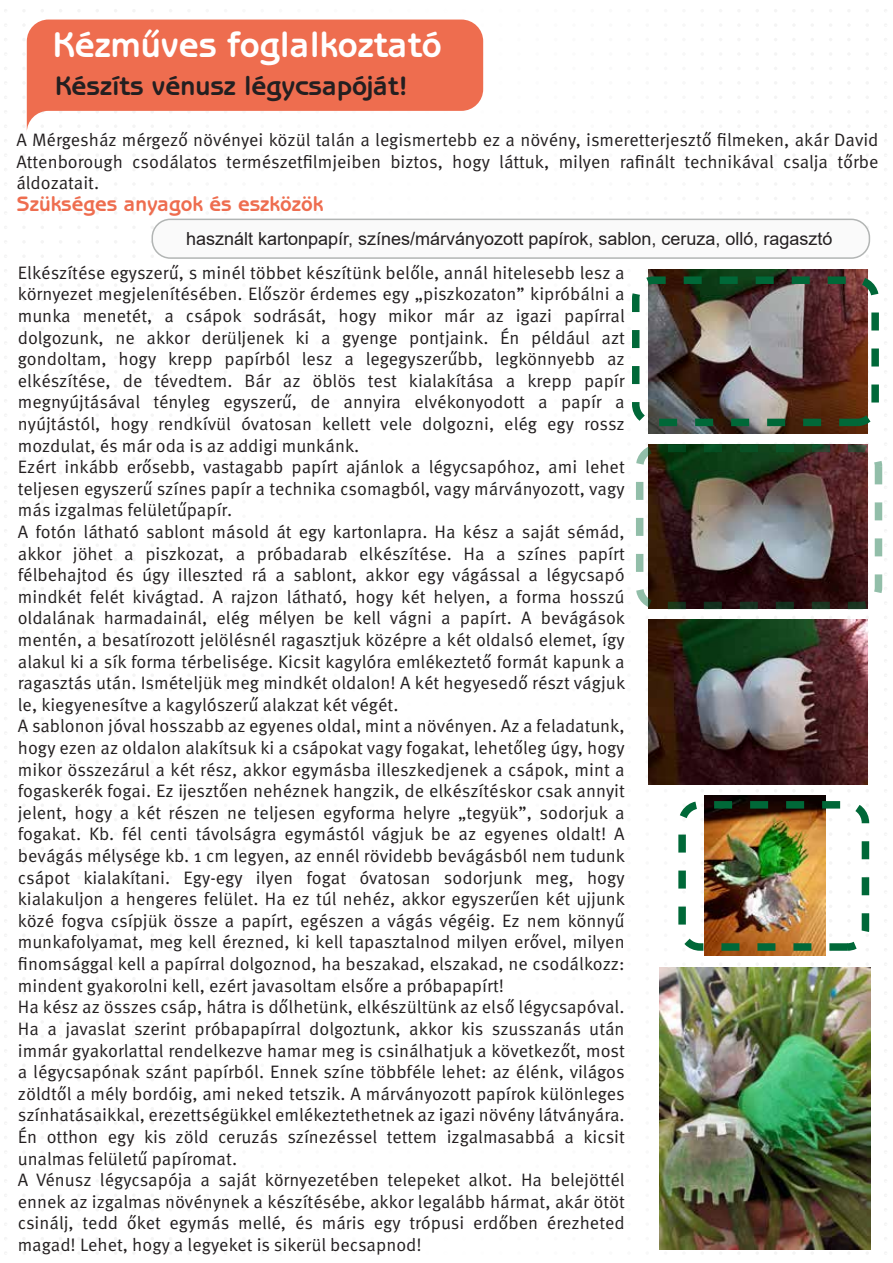
<style>
.page{position:relative;width:893px;height:1263px;background:#fff}
.page>*{position:absolute;margin:0;border:0;box-sizing:border-box;transform-origin:0 0}
.t1{font:700 36px "Benguiat Gothic Std";color:#fff}
.t2{font:700 27px "Benguiat Gothic Std";color:#231f20}
.t3{font:700 21px "Benguiat Gothic Std";color:#ee6d4f}
.t4{font:18px/21.6px "Tantor Normal";color:#231f20;text-align:justify}
.t5{font:18px "Arial";color:#231f20}
</style>
<div class="page">
<svg style="left:23px;top:9px;width:131px;height:3px"></svg>
<svg style="left:23px;top:52px;width:461px;height:4px"></svg>
<svg style="left:23px;top:81px;width:461px;height:4px"></svg>
<svg style="left:23px;top:139px;width:131px;height:3px"></svg>
<svg style="left:23px;top:154px;width:130px;height:2px"></svg>
<svg style="left:23px;top:168px;width:131px;height:3px"></svg>
<svg style="left:23px;top:183px;width:130px;height:2px"></svg>
<svg style="left:23px;top:197px;width:131px;height:3px"></svg>
<svg style="left:23px;top:212px;width:130px;height:2px"></svg>
<svg style="left:23px;top:226px;width:132px;height:3px"></svg>
<svg style="left:23px;top:240px;width:129px;height:4px"></svg>
<svg style="left:23px;top:254px;width:138px;height:4px"></svg>
<svg style="left:23px;top:269px;width:131px;height:3px"></svg>
<svg style="left:23px;top:284px;width:131px;height:2px"></svg>
<svg style="left:23px;top:298px;width:131px;height:3px"></svg>
<svg style="left:23px;top:313px;width:130px;height:2px"></svg>
<svg style="left:23px;top:327px;width:131px;height:3px"></svg>
<svg style="left:23px;top:342px;width:130px;height:2px"></svg>
<svg style="left:23px;top:356px;width:131px;height:3px"></svg>
<svg style="left:23px;top:371px;width:131px;height:2px"></svg>
<svg style="left:23px;top:385px;width:131px;height:3px"></svg>
<svg style="left:23px;top:399px;width:131px;height:3px"></svg>
<svg style="left:23px;top:414px;width:131px;height:2px"></svg>
<svg style="left:23px;top:428px;width:131px;height:3px"></svg>
<svg style="left:23px;top:443px;width:130px;height:2px"></svg>
<svg style="left:23px;top:457px;width:131px;height:3px"></svg>
<svg style="left:23px;top:472px;width:130px;height:2px"></svg>
<svg style="left:23px;top:486px;width:131px;height:3px"></svg>
<svg style="left:23px;top:501px;width:130px;height:2px"></svg>
<svg style="left:23px;top:515px;width:131px;height:3px"></svg>
<svg style="left:23px;top:529px;width:131px;height:3px"></svg>
<svg style="left:23px;top:544px;width:131px;height:2px"></svg>
<svg style="left:23px;top:558px;width:131px;height:3px"></svg>
<svg style="left:23px;top:573px;width:130px;height:2px"></svg>
<svg style="left:23px;top:587px;width:131px;height:3px"></svg>
<svg style="left:23px;top:602px;width:130px;height:2px"></svg>
<svg style="left:23px;top:616px;width:131px;height:3px"></svg>
<svg style="left:23px;top:631px;width:130px;height:2px"></svg>
<svg style="left:23px;top:645px;width:131px;height:3px"></svg>
<svg style="left:23px;top:659px;width:131px;height:3px"></svg>
<svg style="left:23px;top:674px;width:131px;height:2px"></svg>
<svg style="left:23px;top:688px;width:131px;height:3px"></svg>
<svg style="left:23px;top:703px;width:130px;height:2px"></svg>
<svg style="left:23px;top:717px;width:131px;height:3px"></svg>
<svg style="left:23px;top:732px;width:130px;height:2px"></svg>
<svg style="left:23px;top:746px;width:131px;height:3px"></svg>
<svg style="left:23px;top:761px;width:130px;height:2px"></svg>
<svg style="left:23px;top:775px;width:131px;height:3px"></svg>
<svg style="left:23px;top:790px;width:131px;height:2px"></svg>
<svg style="left:23px;top:804px;width:131px;height:3px"></svg>
<svg style="left:23px;top:818px;width:131px;height:3px"></svg>
<svg style="left:23px;top:833px;width:130px;height:2px"></svg>
<svg style="left:23px;top:847px;width:131px;height:3px"></svg>
<svg style="left:23px;top:862px;width:130px;height:2px"></svg>
<svg style="left:23px;top:876px;width:131px;height:3px"></svg>
<svg style="left:23px;top:891px;width:130px;height:2px"></svg>
<svg style="left:23px;top:905px;width:131px;height:3px"></svg>
<svg style="left:23px;top:920px;width:131px;height:2px"></svg>
<svg style="left:23px;top:934px;width:131px;height:3px"></svg>
<svg style="left:23px;top:948px;width:131px;height:3px"></svg>
<svg style="left:23px;top:963px;width:130px;height:2px"></svg>
<svg style="left:23px;top:977px;width:131px;height:3px"></svg>
<svg style="left:23px;top:992px;width:130px;height:2px"></svg>
<svg style="left:23px;top:1006px;width:131px;height:3px"></svg>
<svg style="left:23px;top:1021px;width:130px;height:2px"></svg>
<svg style="left:23px;top:1035px;width:131px;height:3px"></svg>
<svg style="left:23px;top:1050px;width:131px;height:2px"></svg>
<svg style="left:23px;top:1064px;width:131px;height:3px"></svg>
<svg style="left:23px;top:1078px;width:131px;height:3px"></svg>
<svg style="left:23px;top:1093px;width:131px;height:2px"></svg>
<svg style="left:23px;top:1107px;width:131px;height:3px"></svg>
<svg style="left:23px;top:1122px;width:130px;height:2px"></svg>
<svg style="left:23px;top:1136px;width:131px;height:3px"></svg>
<svg style="left:23px;top:1151px;width:130px;height:2px"></svg>
<svg style="left:23px;top:1165px;width:131px;height:3px"></svg>
<svg style="left:23px;top:1180px;width:130px;height:2px"></svg>
<svg style="left:23px;top:1194px;width:131px;height:3px"></svg>
<svg style="left:23px;top:1208px;width:131px;height:3px"></svg>
<svg style="left:23px;top:1223px;width:131px;height:2px"></svg>
<svg style="left:23px;top:1237px;width:131px;height:3px"></svg>
<svg style="left:23px;top:1252px;width:130px;height:2px"></svg>
<svg style="left:27px;top:20px;width:456px;height:109px;fill:#ee6d4f"></svg>
<div style="left:152px;top:219px;width:717px;height:39px;background:#fafafa;border-radius:18px"></div>
<div style="left:152px;top:219px;width:718px;height:40px;border:2px solid #b2b5b4;border-radius:18px"></div>
<img style="left:659px;top:968px;width:211px;height:281px">
<img style="left:649px;top:269px;width:218px;height:164px">
<img style="left:649px;top:445px;width:218px;height:155px">
<img style="left:648px;top:620px;width:219px;height:164px">
<img style="left:705px;top:795px;width:120px;height:161px">
<div style="left:632px;top:276px;width:247px;height:150px;border:8px dashed #006838;border-radius:18px"></div>
<div style="left:678px;top:801px;width:191px;height:150px;border:8px dashed #006838;border-radius:18px"></div>
<div style="left:636px;top:445px;width:246px;height:164px;border:8px dashed #006838;border-radius:18px"></div>
<h1 class="t1" style="left:53px;top:24px;width:391px">Kézműves foglalkoztató</h1>
<h2 class="t2" style="left:55px;top:70px;width:354px">Készíts vénusz légycsapóját!</h2>
<p class="t4" style="left:16px;top:129px;width:864px">A Mérgesház mérgező növényei közül talán a legismertebb ez a növény, ismeretterjesztő filmeken, akár David Attenborough csodálatos természetfilmjeiben biztos, hogy láttuk, milyen rafinált technikával csalja tőrbe áldozatait.</p>
<p class="t3" style="left:17px;top:192px;width:308px">Szükséges anyagok és eszközök</p>
<p class="t5" style="left:186px;top:226px;width:648px">használt kartonpapír, színes/márványozott papírok, sablon, ceruza, olló, ragasztó</p>
<p class="t4" style="left:18px;top:262px;width:609px;text-align:left">Elkészítése egyszerű, s minél többet készítünk belőle, annál hitelesebb lesz a környezet megjelenítésében. Először érdemes egy „piszkozaton” kipróbálni a munka menetét, a csápok sodrását, hogy mikor már az igazi papírral dolgozunk, ne akkor derüljenek ki a gyenge pontjaink. Én például azt gondoltam, hogy krepp papírból lesz a legegyszerűbb, legkönnyebb az elkészítése, de tévedtem. Bár az öblös test kialakítása a krepp papír megnyújtásával tényleg egyszerű, de annyira elvékonyodott a papír a nyújtástól, hogy rendkívül óvatosan kellett vele dolgozni, elég egy rossz mozdulat, és már oda is az addigi munkánk.<br>Ezért inkább erősebb, vastagabb papírt ajánlok a légycsapóhoz, ami lehet teljesen egyszerű színes papír a technika csomagból, vagy márványozott, vagy más izgalmas felületűpapír.<br>A fotón látható sablont másold át egy kartonlapra. Ha kész a saját sémád, akkor jöhet a piszkozat, a próbadarab elkészítése. Ha a színes papírt félbehajtod és úgy illeszted rá a sablont, akkor egy vágással a légycsapó mindkét felét kivágtad. A rajzon látható, hogy két helyen, a forma hosszú oldalának harmadainál, elég mélyen be kell vágni a papírt. A bevágások mentén, a besatírozott jelölésnél ragasztjuk középre a két oldalsó elemet, így alakul ki a sík forma térbelisége. Kicsit kagylóra emlékeztető formát kapunk a ragasztás után. Ismételjük meg mindkét oldalon! A két hegyesedő részt vágjuk le, kiegyenesítve a kagylószerű alakzat két végét.<br>A sablonon jóval hosszabb az egyenes oldal, mint a növényen. Az a feladatunk, hogy ezen az oldalon alakítsuk ki a csápokat vagy fogakat, lehetőleg úgy, hogy mikor összezárul a két rész, akkor egymásba illeszkedjenek a csápok, mint a fogaskerék fogai. Ez ĳesztően nehéznek hangzik, de elkészítéskor csak annyit jelent, hogy a két részen ne teljesen egyforma helyre „tegyük”, sodorjuk a fogakat. Kb. fél centi távolságra egymástól vágjuk be az egyenes oldalt! A bevágás mélysége kb. 1 cm legyen, az ennél rövidebb bevágásból nem tudunk csápot kialakítani. Egy-egy ilyen fogat óvatosan sodorjunk meg, hogy kialakuljon a hengeres felület. Ha ez túl nehéz, akkor egyszerűen két ujjunk közé fogva csípjük össze a papírt, egészen a vágás végéig. Ez nem könnyű munkafolyamat, meg kell érezned, ki kell tapasztalnod milyen erővel, milyen finomsággal kell a papírral dolgoznod, ha beszakad, elszakad, ne csodálkozz: mindent gyakorolni kell, ezért javasoltam elsőre a próbapapírt!<br>Ha kész az összes csáp, hátra is dőlhetünk, elkészültünk az első légycsapóval.<br>Ha a javaslat szerint próbapapírral dolgoztunk, akkor kis szusszanás után immár gyakorlattal rendelkezve hamar meg is csinálhatjuk a következőt, most a légycsapónak szánt papírból. Ennek színe többféle lehet: az élénk, világos zöldtől a mély bordóig, ami neked tetszik. A márványozott papírok különleges színhatásaikkal, erezettségükkel emlékeztethetnek az igazi növény látványára.<br>Én otthon egy kis zöld ceruzás színezéssel tettem izgalmasabbá a kicsit unalmas felületű papíromat.<br>A Vénusz légycsapója a saját környezetében telepeket alkot. Ha belejöttél ennek az izgalmas növénynek a készítésébe, akkor legalább hármat, akár ötöt csinálj, tedd őket egymás mellé, és máris egy trópusi erdőben érezheted magad! Lehet, hogy a legyeket is sikerül becsapnod!</p>
</div>
